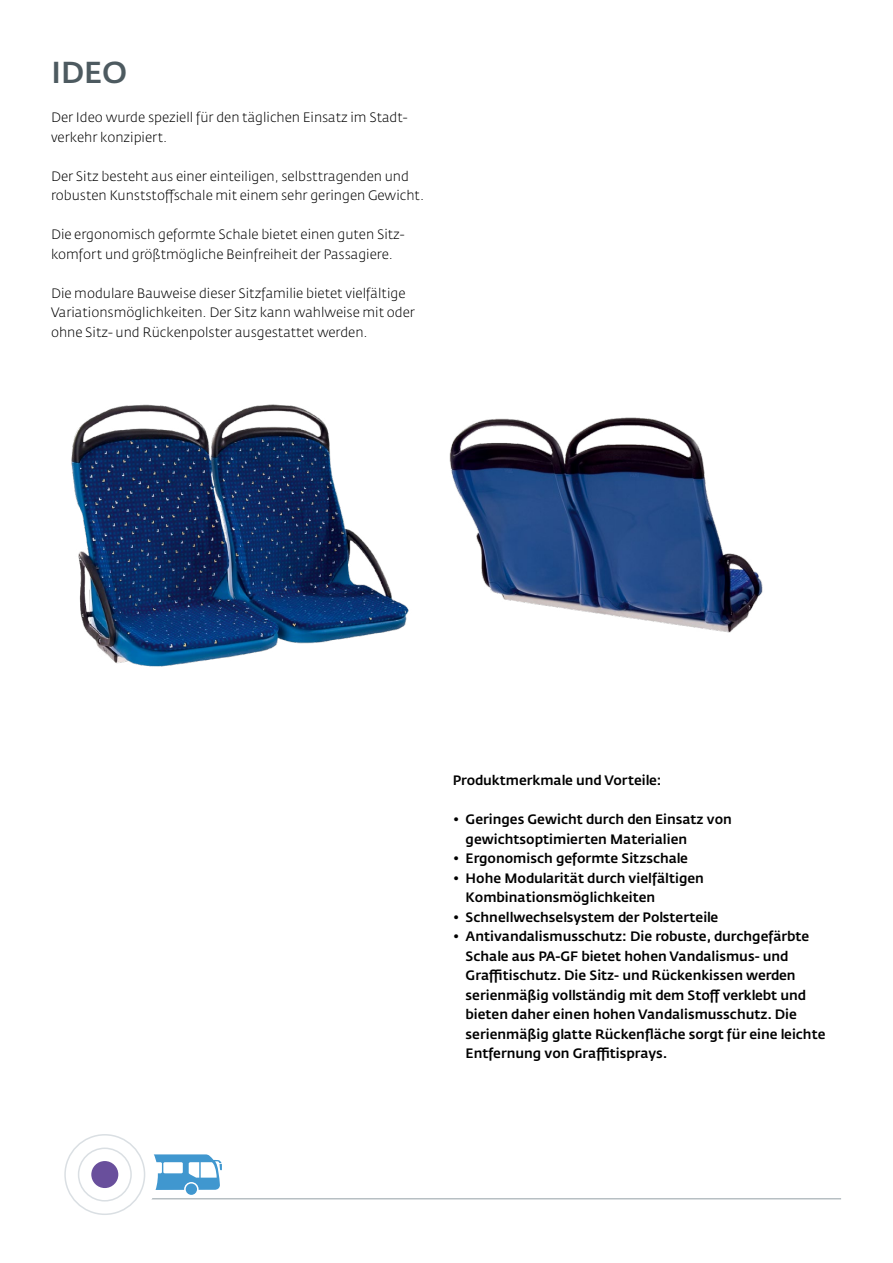
<style>
.page{position:relative;width:893px;height:1263px;background:#fff}
.page>*{position:absolute;margin:0;border:0;box-sizing:border-box;transform-origin:0 0}
.t1{font:500 30px "Fedra Sans Pro";color:#4d5a60}
.t2{font:500 13.5px/19.5px "Fedra Sans Pro";color:#000}
.t3{font:300 13.5px/19.5px "Fedra Sans Pro";color:#000}
</style>
<div class="page">
<hr style="left:125px;top:1198px;width:716px;height:1px;background:#939fa6">
<svg style="left:154px;top:1154px;width:68px;height:41px"></svg>
<div style="left:52px;top:1121px;width:106px;height:106px;background:#fff;border-radius:50%"></div>
<div style="left:64px;top:1134px;width:81px;height:81px;border:2px solid #dadfe3;border-radius:50%"></div>
<div style="left:78px;top:1147px;width:54px;height:54px;border:2px solid #dadfe3;border-radius:50%"></div>
<div style="left:91px;top:1161px;width:27px;height:27px;background:#694f9c;border-radius:50%"></div>
<img style="left:71px;top:404px;width:338px;height:263px">
<img style="left:449px;top:417px;width:314px;height:216px">
<h1 class="t1" style="left:52px;top:54px;width:77px">IDEO</h1>
<p class="t3" style="left:51px;top:108px;width:358px">Der Ideo wurde speziell für den täglichen Einsatz im Stadt&shy;verkehr konzipiert.</p>
<p class="t3" style="left:51px;top:166px;width:375px">Der Sitz besteht aus einer einteiligen, selbsttragenden und robusten Kunststoffschale mit einem sehr geringen Gewicht.</p>
<p class="t3" style="left:51px;top:225px;width:355px">Die ergonomisch geformte Schale bietet einen guten Sitz&shy;komfort und größtmögliche Beinfreiheit der Passagiere.</p>
<p class="t3" style="left:51px;top:283px;width:365px">Die modulare Bauweise dieser Sitzfamilie bietet vielfältige<br>Variationsmöglichkeiten. Der Sitz kann wahlweise mit oder ohne Sitz- und Rückenpolster ausgestattet werden.</p>
<p class="t2" style="left:453px;top:771px;width:210px">Produktmerkmale und Vorteile:</p>
<p class="t2" style="left:466px;top:810px;width:268px;text-indent:-13px">• Geringes Gewicht durch den Einsatz von gewichtsoptimierten Materialien</p>
<p class="t2" style="left:453px;top:849px;width:237px">• Ergonomisch geformte Sitzschale</p>
<p class="t2" style="left:466px;top:868px;width:240px;text-indent:-13px">• Hohe Modularität durch vielfältigen<br>Kombinationsmöglichkeiten</p>
<p class="t2" style="left:453px;top:907px;width:267px">• Schnellwechselsystem der Polsterteile</p>
<p class="t2" style="left:466px;top:927px;width:361px;text-indent:-13px">• Antivandalismusschutz: Die robuste, durchgefärbte Schale aus PA-GF bietet hohen Vandalismus- und Graffitischutz. Die Sitz- und Rückenkissen werden serienmäßig vollständig mit dem Stoff verklebt und bieten daher einen hohen Vandalismusschutz. Die serienmäßig glatte Rückenfläche sorgt für eine leichte Entfernung von Graffitisprays.</p>
</div>
